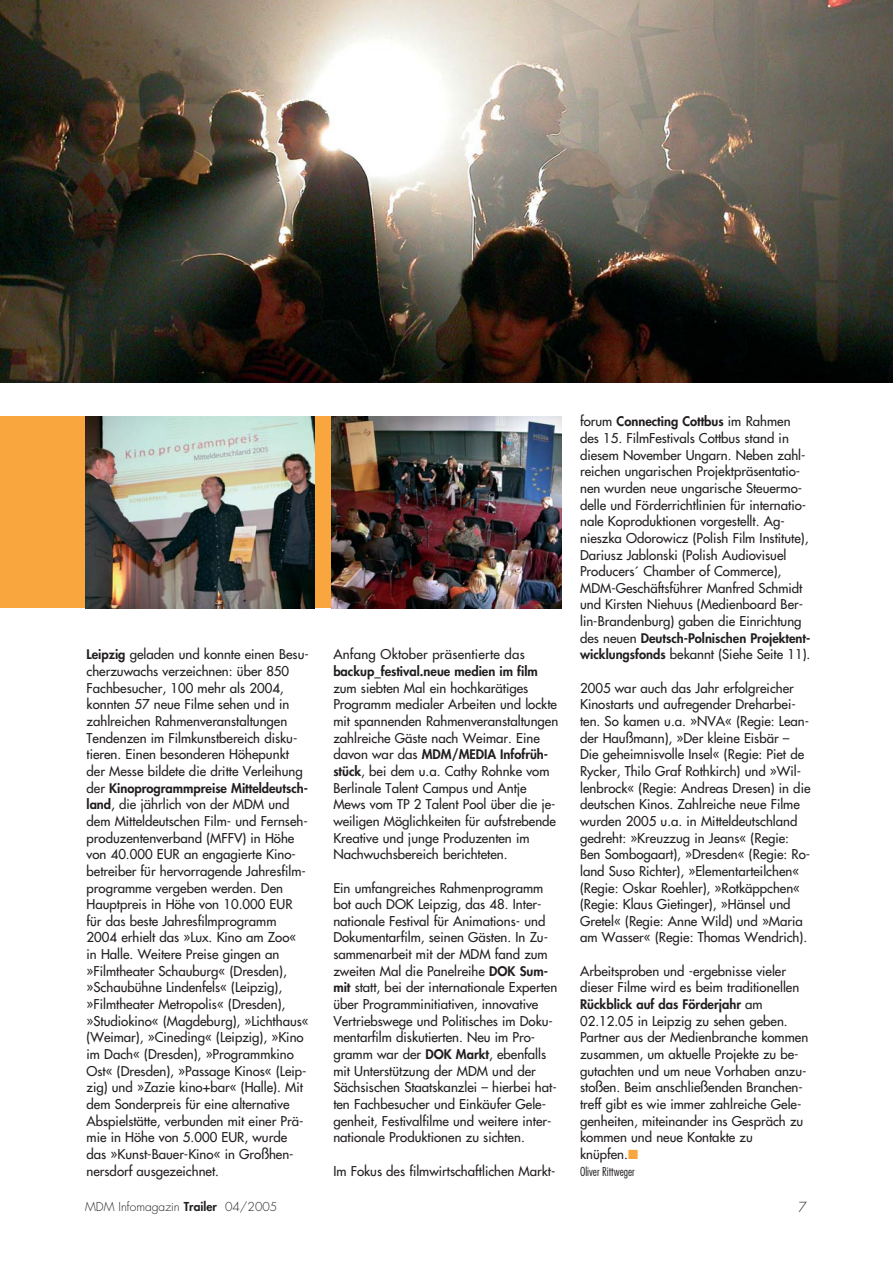
<style>
.page{position:relative;width:893px;height:1263px;background:#fff}
.page>*{position:absolute;margin:0;border:0;box-sizing:border-box;transform-origin:0 0}
.t1{font:300 13.5px "Futura";color:#231f20}
.t2{font:13.2px/16.6px "Futura";color:#231f20}
.t3{font:13.2px "Futura";letter-spacing:.02em;color:#231f20}
.t4{font:800 12.9px "Futura";color:#231f20}
.t5{font:300 12px "Futura";color:#231f20}
.t6{font:300 condensed 12px "Futura";color:#231f20}
.s1{font-weight:800;font-size:12.9px}
.s2{font-weight:400;font-size:13.2px}
.s3{color:#faa63f}
.s4{font-weight:800}
</style>
<div class="page">
<img style="left:0;top:0;width:892px;height:383px">
<div style="left:0;top:417px;width:559px;height:191px;background:#faa63f"></div>
<img style="left:85px;top:417px;width:230px;height:191px">
<img style="left:332px;top:417px;width:229px;height:191px">
<p class="t2" style="left:87px;top:647px;width:224px"><span class="s1">Leipzig</span> geladen und konnte einen Besu&shy;cherzuwachs verzeichnen: über 850<br>Fachbesucher, 100 mehr als 2004, konnten 57 neue Filme sehen und in zahlreichen Rahmenveranstaltungen Tendenzen im Filmkunstbereich disku&shy;tieren. Einen besonderen Höhepunkt der Messe bildete die dritte Verleihung</p>
<p class="t4" style="left:87px;top:782px;width:223px"><span class="s2">der</span> Kinoprogrammpreise Mitteldeutsch-</p>
<p class="t2" style="left:87px;top:797px;width:224px"><span class="s1">land</span>, die jährlich von der MDM und dem Mitteldeutschen Film- und Fernseh&shy;produzentenverband (MFFV) in Höhe von 40.000 EUR an engagierte Kino&shy;betreiber für hervorragende Jahresfilm&shy;programme vergeben werden. Den Hauptpreis in Höhe von 10.000 EUR für das beste Jahresfilmprogramm 2004 erhielt das »Lux. Kino am Zoo« in Halle. Weitere Preise gingen an »Filmtheater Schauburg« (Dresden), »Schaubühne Lindenfels« (Leipzig), »Filmtheater Metropolis« (Dresden), »Studiokino« (Magdeburg), »Lichthaus« (Weimar), »Cineding« (Leipzig), »Kino im Dach« (Dresden), »Programmkino Ost« (Dresden), »Passage Kinos« (Leip&shy;zig) und »Zazie kino+bar« (Halle). Mit dem Sonderpreis für eine alternative Abspielstätte, verbunden mit einer Prä&shy;mie in Höhe von 5.000 EUR, wurde das »Kunst-Bauer-Kino« in Großhen&shy;nersdorf ausgezeichnet.</p>
<p class="t3" style="left:333px;top:648px;width:193px">Anfang Oktober präsentierte das</p>
<p class="t4" style="left:333px;top:665px;width:206px">backup_festival.neue medien im film</p>
<p class="t2" style="left:333px;top:680px;width:226px">zum siebten Mal ein hochkarätiges Programm medialer Arbeiten und lockte mit spannenden Rahmenveranstaltungen zahlreiche Gäste nach Weimar. Eine</p>
<p class="t4" style="left:333px;top:748px;width:216px"><span class="s2">davon war das</span> MDM/MEDIA Infofrüh-</p>
<p class="t2" style="left:333px;top:764px;width:224px"><span class="s1">stück</span>, bei dem u.a. Cathy Rohnke vom Berlinale Talent Campus und Antje Mews vom TP 2 Talent Pool über die je&shy;weiligen Möglichkeiten für aufstrebende Kreative und junge Produzenten im Nachwuchsbereich berichteten.</p>
<p class="t2" style="left:333px;top:880px;width:225px">Ein umfangreiches Rahmenprogramm bot auch DOK Leipzig, das 48. Inter&shy;nationale Festival für Animations- und Dokumentarfilm, seinen Gästen. In Zu&shy;sammenarbeit mit der MDM fand zum zweiten Mal die Panelreihe <span class="s1">DOK Sum&shy;mit</span> statt, bei der internationale Experten über Programminitiativen, innovative Vertriebswege und Politisches im Doku&shy;mentarfilm diskutierten. Neu im Pro&shy;gramm war der <span class="s1">DOK Markt</span>, ebenfalls mit Unterstützung der MDM und der Sächsischen Staatskanzlei – hierbei hat&shy;ten Fachbesucher und Einkäufer Gele&shy;genheit, Festivalfilme und weitere inter&shy;nationale Produktionen zu sichten.</p>
<p class="t2" style="left:333px;top:1163px;width:224px">Im Fokus des filmwirtschaftlichen Markt-</p>
<p class="t4" style="left:580px;top:415px;width:212px"><span class="s2">forum</span> Connecting Cottbus <span class="s2">im Rahmen</span></p>
<p class="t2" style="left:580px;top:431px;width:230px">des 15. FilmFestivals Cottbus stand in diesem November Ungarn. Neben zahl&shy;reichen ungarischen Projektpräsentatio&shy;nen wurden neue ungarische Steuermo&shy;delle und Förderrichtlinien für internatio&shy;nale Koproduktionen vorgestellt. Ag&shy;nieszka Odorowicz (Polish Film Institute), Dariusz Jablonski (Polish Audiovisuel Producers´ Chamber of Commerce), MDM-Geschäftsführer Manfred Schmidt und Kirsten Niehuus (Medienboard Ber&shy;lin-Brandenburg) gaben die Einrichtung</p>
<p class="t4" style="left:580px;top:632px;width:232px"><span class="s2">des neuen</span> Deutsch-Polnischen Projektent-</p>
<p class="t2" style="left:580px;top:647px;width:232px"><span class="s1">wicklungsfonds</span> bekannt (Siehe Seite 11).</p>
<p class="t2" style="left:580px;top:680px;width:232px">2005 war auch das Jahr erfolgreicher Kinostarts und aufregender Dreharbei&shy;ten. So kamen u.a. »NVA« (Regie: Lean&shy;der Haußmann), »Der kleine Eisbär – Die geheimnisvolle Insel« (Regie: Piet de Rycker, Thilo Graf Rothkirch) und »Wil&shy;lenbrock« (Regie: Andreas Dresen) in die deutschen Kinos. Zahlreiche neue Filme wurden 2005 u.a. in Mitteldeutschland gedreht: »Kreuzzug in Jeans« (Regie:<br>Ben Sombogaart), »Dresden« (Regie: Ro&shy;land Suso Richter), »Elementarteilchen« (Regie: Oskar Roehler), »Rotkäppchen« (Regie: Klaus Gietinger), »Hänsel und Gretel« (Regie: Anne Wild) und »Maria am Wasser« (Regie: Thomas Wendrich).</p>
<p class="t2" style="left:580px;top:963px;width:221px">Arbeitsproben und -ergebnisse vieler dieser Filme wird es beim traditionellen</p>
<p class="t4" style="left:580px;top:998px;width:184px">Rückblick auf das Förderjahr <span class="s2">am</span></p>
<p class="t2" style="left:580px;top:1013px;width:230px">02.12.05 in Leipzig zu sehen geben.<br>Partner aus der Medienbranche kommen zusammen, um aktuelle Projekte zu be&shy;gutachten und um neue Vorhaben anzu&shy;stoßen. Beim anschließenden Branchen&shy;treff gibt es wie immer zahlreiche Gele&shy;genheiten, miteinander ins Gespräch zu kommen und neue Kontakte zu knüpfen.<span class="s3">■</span></p>
<p class="t6" style="left:580px;top:1166px;width:56px">Oliver Rittweger</p>
<p class="t5" style="left:85px;top:1201px;width:194px">MDM Infomagazin <span class="s4">Trailer</span> 04/2005</p>
<p class="t1" style="left:798px;top:1201px;width:10px">7</p>
</div>
